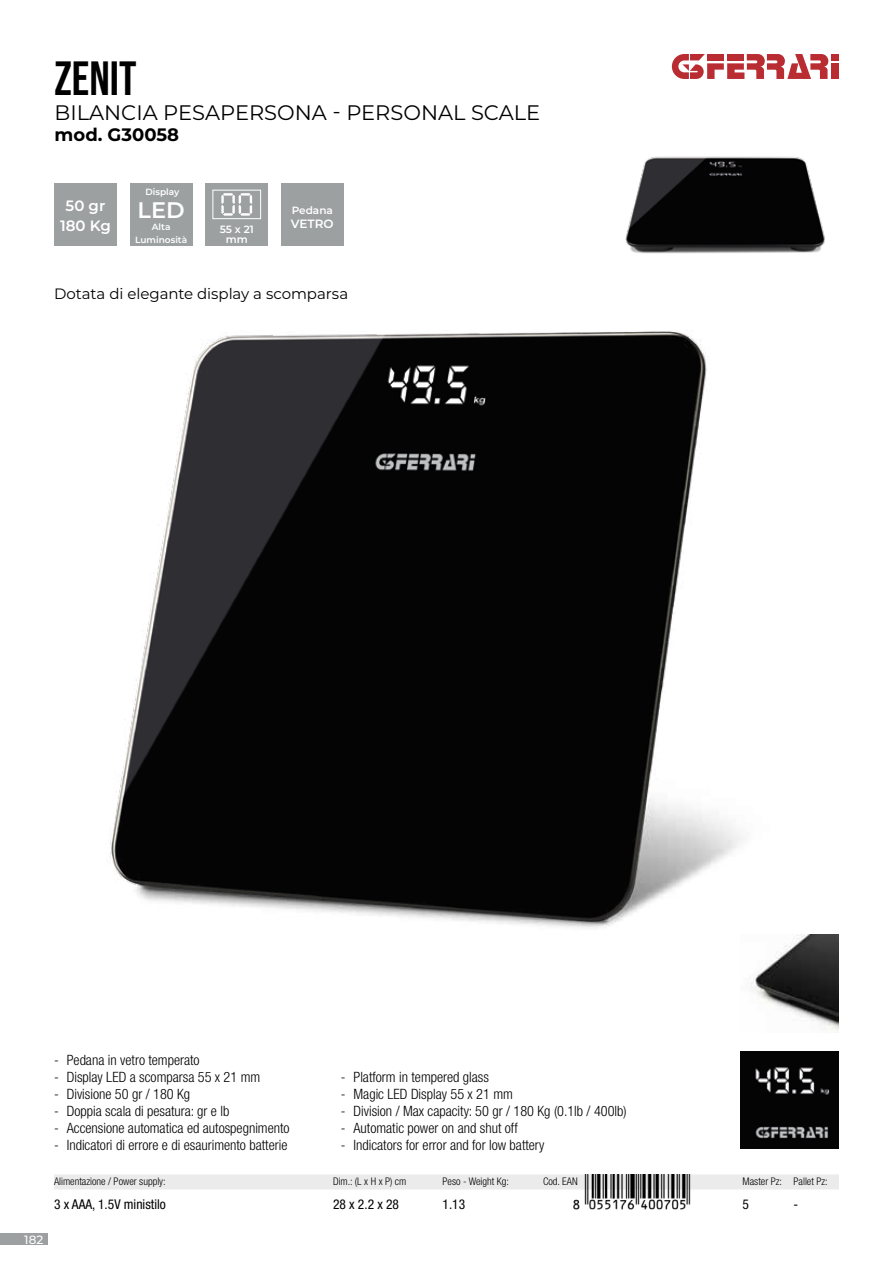
<style>
.page{position:relative;width:893px;height:1263px;background:#fff}
.page>*{position:absolute;margin:0;border:0;box-sizing:border-box;transform-origin:0 0}
.t1{font:48px "Bebas Neue";color:#000}
.t2{font:600 22.5px "Montserrat";color:#fff}
.t3{font:21px "Montserrat";color:#000}
.t4{font:700 18px "Montserrat";color:#000}
.t5{font:15px "Montserrat";letter-spacing:-.005em;color:#000}
.t6{font:600 15px/19.8px "Montserrat";color:#fff;text-align:center}
.t7{font:300 condensed 14.25px "Helvetica Neue LT Std";color:#000}
.t8{font:condensed 13.5px "Helvetica Neue LT Std";color:#000}
.t9{font:600 12px "Montserrat";color:#fff}
.t10{font:500 12px "Montserrat";color:#fff}
.t11{font:300 condensed 10.5px "Helvetica Neue LT Std";color:#000}
.t12{font:600 10.5px/10.5px "Montserrat";color:#fff;text-align:center}
.t13{font:600 9px/12.3px "Montserrat";color:#fff;text-align:center}
</style>
<div class="page">
<div style="left:0;top:1233px;width:48px;height:12px;background:#9da0a1"></div>
<div style="left:831px;top:63px;width:8px;height:16px;background:#b92c32"></div>
<div style="left:831px;top:54px;width:8px;height:6px;background:#b92c32"></div>
<svg style="left:672px;top:54px;width:156px;height:25px"></svg>
<div style="left:54px;top:1174px;width:785px;height:15px;background:#ebebeb"></div>
<div style="left:54px;top:183px;width:63px;height:63px;background:#9da0a1"></div>
<div style="left:130px;top:183px;width:63px;height:63px;background:#9da0a1"></div>
<div style="left:205px;top:183px;width:63px;height:63px;background:#9da0a1"></div>
<svg style="left:221px;top:193px;width:31px;height:23px"></svg>
<div style="left:213px;top:190px;width:48px;height:29px;border:1px solid #fff"></div>
<div style="left:281px;top:183px;width:63px;height:63px;background:#9da0a1"></div>
<img style="left:741px;top:1051px;width:98px;height:98px">
<img style="left:110px;top:330px;width:729px;height:703px">
<img style="left:625px;top:156px;width:200px;height:98px">
<img style="left:573px;top:1174px;width:118px;height:36px">
<h1 class="t1" style="left:55px;top:51px;width:83px">ZENIT</h1>
<h3 class="t3" style="left:55px;top:98px;width:487px">BILANCIA PESAPERSONA - PERSONAL SCALE</h3>
<p class="t4" style="left:55px;top:122px;width:126px">mod. G30058</p>
<p class="t6" style="left:60px;top:195px;width:52px">50 gr<br>180 Kg</p>
<p class="t13" style="left:145px;top:185px;width:36px">Display</p>
<h2 class="t2" style="left:138px;top:194px;width:49px">LED</h2>
<p class="t13" style="left:135px;top:220px;width:54px">Alta<br>Luminosità</p>
<p class="t12" style="left:220px;top:223px;width:36px">55 x 21 mm</p>
<p class="t12" style="left:292px;top:204px;width:43px">Pedana</p>
<p class="t9" style="left:291px;top:215px;width:44px">VETRO</p>
<p class="t5" style="left:54px;top:283px;width:296px">Dotata di elegante display a scomparsa</p>
<p class="t10" style="left:24px;top:1231px;width:21px">182</p>
<p class="t7" style="left:54px;top:1051px;width:147px">- Pedana in vetro temperato</p>
<p class="t7" style="left:54px;top:1069px;width:208px">- Display LED a scomparsa 55 x 21 mm</p>
<p class="t7" style="left:54px;top:1086px;width:138px">- Divisione 50 gr / 180 Kg</p>
<p class="t7" style="left:54px;top:1103px;width:177px">- Doppia scala di pesatura: gr e lb</p>
<p class="t7" style="left:54px;top:1120px;width:237px">- Accensione automatica ed autospegnimento</p>
<p class="t7" style="left:54px;top:1137px;width:235px">- Indicatori di errore e di esaurimento batterie</p>
<p class="t7" style="left:341px;top:1069px;width:150px">- Platform in tempered glass</p>
<p class="t7" style="left:341px;top:1086px;width:174px">- Magic LED Display 55 x 21 mm</p>
<p class="t7" style="left:341px;top:1103px;width:287px">- Division / Max capacity: 50 gr / 180 Kg (0.1lb / 400lb)</p>
<p class="t7" style="left:341px;top:1120px;width:179px">- Automatic power on and shut off</p>
<p class="t7" style="left:341px;top:1137px;width:205px">- Indicators for error and for low battery</p>
<p class="t11" style="left:54px;top:1175px;width:113px">Alimentazione / Power supply:</p>
<p class="t11" style="left:333px;top:1175px;width:75px">Dim.: (L x H x P) cm</p>
<p class="t11" style="left:443px;top:1175px;width:68px">Peso - Weight Kg:</p>
<p class="t11" style="left:543px;top:1175px;width:36px">Cod. EAN</p>
<p class="t11" style="left:743px;top:1175px;width:87px">Master Pz: Pallet Pz:</p>
<p class="t8" style="left:54px;top:1196px;width:113px">3 x AAA, 1.5V ministilo</p>
<p class="t8" style="left:333px;top:1196px;width:68px">28 x 2.2 x 28</p>
<p class="t8" style="left:443px;top:1196px;width:24px">1.13</p>
<p class="t8" style="left:742px;top:1196px;width:8px">5</p>
<p class="t8" style="left:794px;top:1196px;width:6px">-</p>
</div>
